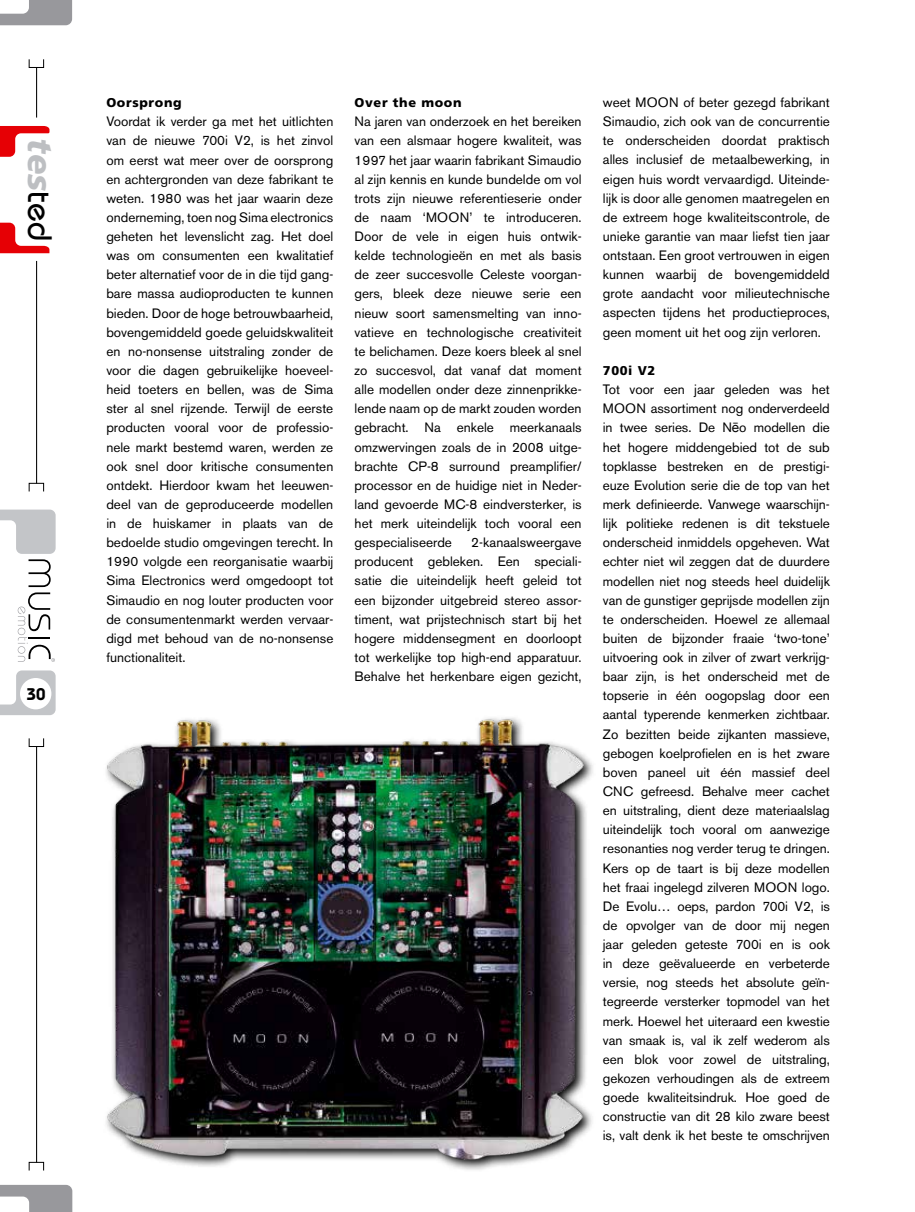
<style>
.page{position:relative;width:915px;height:1212px;background:#fff}
.page>*{position:absolute;margin:0;border:0;box-sizing:border-box;transform-origin:0 0}
.t1{font:italic 900 33.9px "Frutiger";color:#bdbfc2}
.t2{font:600 16.95px "Bauhaus";color:#000}
.t3{font:13.5px/19.2px "Akzidenz Grotesk BE";color:#000;text-align:justify}
.t4{font:900 12.75px "Frutiger";letter-spacing:.05em;color:#000}
.s1{font-family:"Bauhaus";font-weight:500;font-style:normal;color:#000}
.s2{font-family:"Helvetica Neue"}
</style>
<div class="page">
<img style="left:106px;top:718px;width:483px;height:448px">
<svg style="left:0;top:0;width:72px;height:25px"></svg>
<svg style="left:0;top:670px;width:56px;height:45px"></svg>
<svg style="left:0;top:1185px;width:72px;height:27px"></svg>
<hr style="left:36px;top:67px;width:1px;height:51px;background:#000">
<div style="left:29px;top:59px;width:15px;height:9px;border:1px solid #000"></div>
<hr style="left:36px;top:746px;width:1px;height:416px;background:#000">
<div style="left:29px;top:738px;width:15px;height:9px;border:1px solid #000"></div>
<div style="left:29px;top:1162px;width:15px;height:9px;border:1px solid #000"></div>
<div style="left:20px;top:678px;width:31px;height:31px;background:#fff;border-radius:50%"></div>
<div style="left:29px;top:483px;width:15px;height:9px;border:1px solid #000"></div>
<hr style="left:36px;top:261px;width:1px;height:222px;background:#000">
<svg style="left:0;top:223px;width:49px;height:30px"></svg>
<svg style="left:0;top:126px;width:49px;height:31px"></svg>
<svg style="left:0;top:510px;width:56px;height:152px"></svg>
<h1 class="t1" style="left:60px;top:138px;width:104px;rotate:90deg">tes<span class="s1">ted</span></h1>
<p class="t2" style="left:27px;top:684px;width:20px">30</p>
<p class="t4" style="left:106px;top:95px;width:77px">Oorsprong</p>
<p class="t3" style="left:106px;top:112px;width:228px">Voordat ik verder ga met het uitlichten van de nieuwe 700i V2, is het zinvol om eerst wat meer over de oorsprong en achtergronden van deze fabrikant te weten. 1980 was het jaar waarin deze onderneming, toen nog Sima electronics geheten het levenslicht zag. Het doel was om consumenten een kwalitatief beter alternatief voor de in die tijd gang&shy;bare massa audioproducten te kunnen bieden. Door de hoge betrouwbaarheid, bovengemiddeld goede geluidskwaliteit en no-nonsense uitstraling zonder de voor die dagen gebruikelijke hoeveel&shy;heid toeters en bellen, was de Sima ster al snel rijzende. Terwijl de eerste producten vooral voor de professio&shy;nele markt bestemd waren, werden ze ook snel door kritische consumenten ontdekt. Hierdoor kwam het leeuwen&shy;deel van de geproduceerde modellen in de huiskamer in plaats van de bedoelde studio omgevingen terecht. In 1990 volgde een reorganisatie waarbij Sima Electronics werd omgedoopt tot Simaudio en nog louter producten voor de consumentenmarkt werden vervaar&shy;digd met behoud van de no-nonsense functionaliteit.</p>
<p class="t4" style="left:354px;top:95px;width:108px">Over the moon</p>
<p class="t3" style="left:354px;top:112px;width:228px">Na jaren van onderzoek en het bereiken van een alsmaar hogere kwaliteit, was 1997 het jaar waarin fabrikant Simaudio al zijn kennis en kunde bundelde om vol trots zijn nieuwe referentieserie onder de naam ‘MOON’ te introduceren.<br>Door de vele in eigen huis ontwik&shy;kelde technologieën en met als basis de zeer succesvolle Celeste voorgan&shy;gers, bleek deze nieuwe serie een nieuw soort samensmelting van inno&shy;vatieve en technologische creativiteit te belichamen. Deze koers bleek al snel zo succesvol, dat vanaf dat moment alle modellen onder deze zinnenprikke&shy;lende naam op de markt zouden worden gebracht. Na enkele meerkanaals omzwervingen zoals de in 2008 uitge&shy;brachte CP-8 surround preamplifier/ processor en de huidige niet in Neder&shy;land gevoerde MC-8 eindversterker, is het merk uiteindelijk toch vooral een gespecialiseerde</p>
<p class="t3" style="left:354px;top:533px;width:228px;text-indent:117px">2-kanaalsweergave producent gebleken. Een speciali&shy;satie die uiteindelijk heeft geleid tot een bijzonder uitgebreid stereo assor&shy;timent, wat prijstechnisch start bij het hogere middensegment en doorloopt tot werkelijke top high-end apparatuur.<br>Behalve het herkenbare eigen gezicht,</p>
<p class="t3" style="left:602px;top:93px;width:228px">weet MOON of beter gezegd fabrikant Simaudio, zich ook van de concurrentie te onderscheiden doordat praktisch alles inclusief de metaalbewerking, in eigen huis wordt vervaardigd. Uiteinde&shy;lijk is door alle genomen maatregelen en de extreem hoge kwaliteitscontrole, de unieke garantie van maar liefst tien jaar ontstaan. Een groot vertrouwen in eigen kunnen waarbij de bovengemiddeld grote aandacht voor milieutechnische aspecten tijdens het productieproces, geen moment uit het oog zijn verloren.</p>
<p class="t4" style="left:602px;top:363px;width:54px">700i V2</p>
<p class="t3" style="left:602px;top:380px;width:228px">Tot voor een jaar geleden was het MOON assortiment nog onderverdeeld in twee series. De N<span class="s2">ē</span>o modellen die het hogere middengebied tot de sub topklasse bestreken en de prestigi&shy;euze Evolution serie die de top van het merk definieerde. Vanwege waarschijn&shy;lijk politieke redenen is dit tekstuele onderscheid inmiddels opgeheven. Wat echter niet wil zeggen dat de duurdere modellen niet nog steeds heel duidelijk van de gunstiger geprijsde modellen zijn te onderscheiden. Hoewel ze allemaal buiten de bijzonder fraaie ‘two-tone’ uitvoering ook in zilver of zwart verkrijg&shy;baar zijn, is het onderscheid met de topserie in één oogopslag door een aantal typerende kenmerken zichtbaar.<br>Zo bezitten beide zijkanten massieve, gebogen koelprofielen en is het zware boven paneel uit één massief deel CNC gefreesd. Behalve meer cachet en uitstraling, dient deze materiaalslag uiteindelijk toch vooral om aanwezige resonanties nog verder terug te dringen.<br>Kers op de taart is bij deze modellen het fraai ingelegd zilveren MOON logo.<br>De Evolu… oeps, pardon 700i V2, is de opvolger van de door mij negen jaar geleden geteste 700i en is ook in deze geëvalueerde en verbeterde versie, nog steeds het absolute geïn&shy;tegreerde versterker topmodel van het merk. Hoewel het uiteraard een kwestie van smaak is, val ik zelf wederom als een blok voor zowel de uitstraling, gekozen verhoudingen als de extreem goede kwaliteitsindruk. Hoe goed de constructie van dit 28 kilo zware beest is, valt denk ik het beste te omschrijven</p>
</div>
